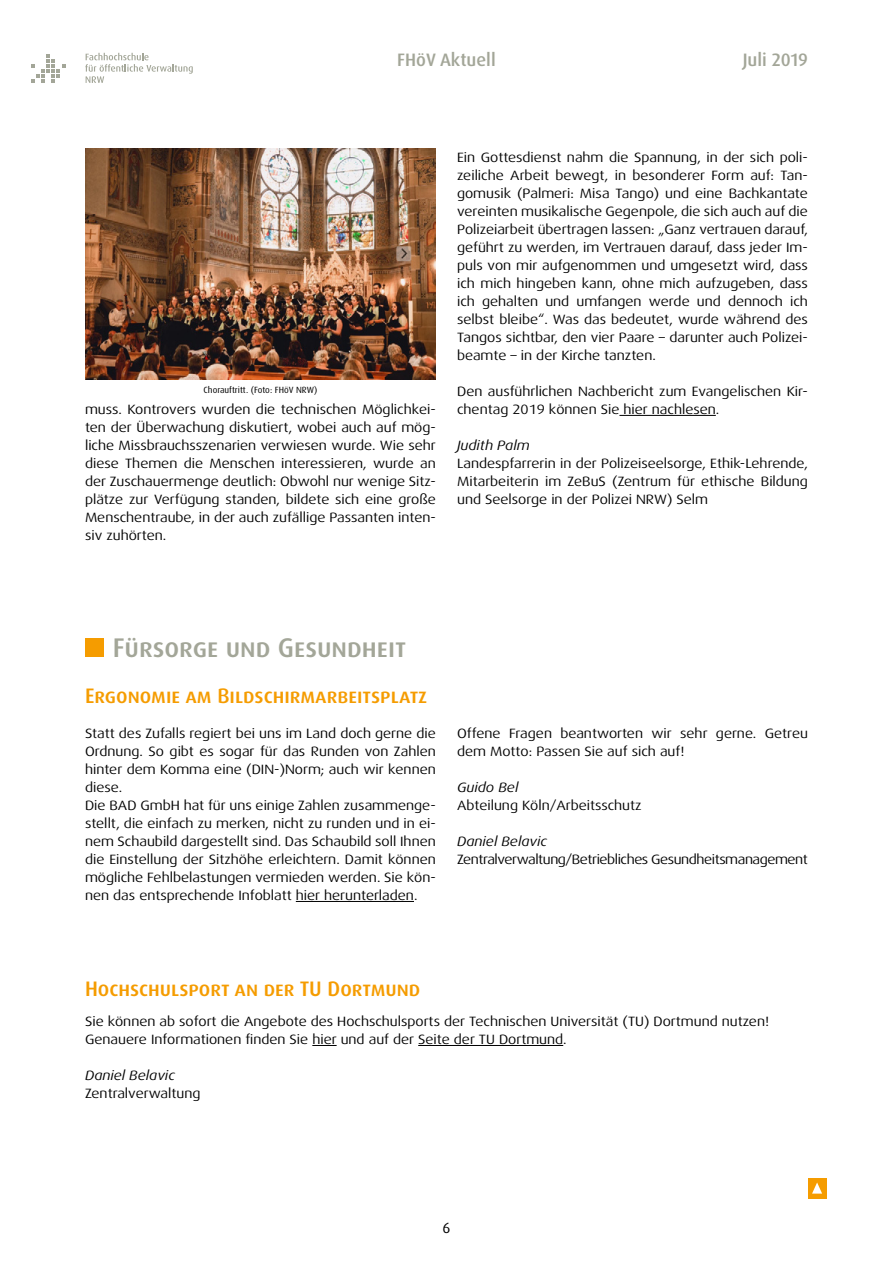
<style>
.page{position:relative;width:893px;height:1263px;background:#fff}
.page>*{position:absolute;margin:0;border:0;box-sizing:border-box;transform-origin:0 0}
.t1{font:500 27px "Dax OT";color:#a3a698}
.t2{font:500 21px "Dax OT";color:#f59c00}
.t3{font:500 18px "Dax OT";color:#a3a698}
.t4{font:15px "Dax Regular Caps";color:#000}
.t5{font:13.5px/18px "Dax Wide";color:#000;text-align:justify}
.t6{font:13.5px "Dax Wide";letter-spacing:-.03em;color:#000}
.t7{font:italic 13.5px "Dax Wide";color:#000}
.t8{font:9px "Dax";color:#000}
</style>
<div class="page">
<div style="left:808px;top:1178px;width:18px;height:20px;background:#f59c00"></div>
<svg style="left:812px;top:1182px;width:10px;height:11px"></svg>
<svg style="left:31px;top:54px;width:34px;height:29px"></svg>
<svg style="left:85px;top:53px;width:108px;height:30px"></svg>
<hr style="left:296px;top:901px;width:118px;height:1px;background:#000">
<div style="left:85px;top:638px;width:19px;height:19px;background:#f59c00"></div>
<hr style="left:619px;top:415px;width:97px;height:1px;background:#000">
<img style="left:85px;top:149px;width:351px;height:231px">
<svg style="left:312px;top:1045px;width:25px;height:1px"></svg>
<hr style="left:418px;top:1045px;width:145px;height:1px;background:#000">
<h3 class="t3" style="left:397px;top:49px;width:100px">FHöV Aktuell</h3>
<h3 class="t3" style="left:743px;top:49px;width:67px">Juli 2019</h3>
<p class="t8" style="left:204px;top:384px;width:115px">Chorauftritt. (Foto: FHöV NRW)</p>
<p class="t5" style="left:85px;top:400px;width:352px">muss. Kontrovers wurden die technischen Möglichkei&shy;ten der Überwachung diskutiert, wobei auch auf mög&shy;liche Missbrauchsszenarien verwiesen wurde. Wie sehr diese Themen die Menschen interessieren, wurde an der Zuschauermenge deutlich: Obwohl nur wenige Sitz&shy;plätze zur Verfügung standen, bildete sich eine große Menschentraube, in der auch zufällige Passanten inten&shy;siv zuhörten.</p>
<p class="t5" style="left:457px;top:148px;width:352px">Ein Gottesdienst nahm die Spannung, in der sich poli&shy;zeiliche Arbeit bewegt, in besonderer Form auf: Tan&shy;gomusik (Palmeri: Misa Tango) und eine Bachkantate vereinten musikalische Gegenpole, die sich auch auf die Polizeiarbeit übertragen lassen: „Ganz vertrauen darauf, geführt zu werden, im Vertrauen darauf, dass jeder Im&shy;puls von mir aufgenommen und umgesetzt wird, dass ich mich hingeben kann, ohne mich aufzugeben, dass ich gehalten und umfangen werde und dennoch ich selbst bleibe“. Was das bedeutet, wurde während des Tangos sichtbar, den vier Paare – darunter auch Polizei&shy;beamte – in der Kirche tanzten.</p>
<p class="t5" style="left:457px;top:382px;width:352px">Den ausführlichen Nachbericht zum Evangelischen Kir&shy;chentag 2019 können Sie hier nachlesen.</p>
<p class="t7" style="left:457px;top:438px;width:74px">Judith Palm</p>
<p class="t5" style="left:457px;top:454px;width:352px">Landespfarrerin in der Polizeiseelsorge, Ethik-Lehrende, Mitarbeiterin im ZeBuS (Zentrum für ethische Bildung und Seelsorge in der Polizei NRW) Selm</p>
<p class="t1" style="left:113px;top:630px;width:295px">Fürsorge und Gesundheit</p>
<p class="t2" style="left:85px;top:682px;width:344px">Ergonomie am Bildschirmarbeitsplatz</p>
<p class="t5" style="left:85px;top:724px;width:352px">Statt des Zufalls regiert bei uns im Land doch gerne die Ordnung. So gibt es sogar für das Runden von Zahlen hinter dem Komma eine (DIN-)Norm; auch wir kennen diese.</p>
<p class="t5" style="left:85px;top:796px;width:352px">Die BAD GmbH hat für uns einige Zahlen zusammenge&shy;stellt, die einfach zu merken, nicht zu runden und in ei&shy;nem Schaubild dargestellt sind. Das Schaubild soll Ihnen die Einstellung der Sitzhöhe erleichtern. Damit können mögliche Fehlbelastungen vermieden werden. Sie kön&shy;nen das entsprechende Infoblatt hier herunterladen.</p>
<p class="t5" style="left:457px;top:724px;width:352px">Offene Fragen beantworten wir sehr gerne. Getreu dem Motto: Passen Sie auf sich auf!</p>
<p class="t7" style="left:457px;top:780px;width:63px">Guido Bel</p>
<p class="t5" style="left:457px;top:796px;width:186px">Abteilung Köln/Arbeitsschutz</p>
<p class="t7" style="left:457px;top:834px;width:91px">Daniel Belavic</p>
<p class="t6" style="left:457px;top:852px;width:352px">Zentralverwaltung/Betriebliches Gesundheitsmanagement</p>
<p class="t2" style="left:85px;top:975px;width:337px">Hochschulsport an der TU Dortmund</p>
<p class="t5" style="left:85px;top:1012px;width:685px">Sie können ab sofort die Angebote des Hochschulsports der Technischen Universität (TU) Dortmund nutzen!</p>
<p class="t5" style="left:85px;top:1030px;width:483px">Genauere Informationen finden Sie hier und auf der Seite der TU Dortmund.</p>
<p class="t7" style="left:85px;top:1068px;width:91px">Daniel Belavic</p>
<p class="t5" style="left:85px;top:1084px;width:117px">Zentralverwaltung</p>
<p class="t4" style="left:442px;top:1219px;width:9px">6</p>
</div>
